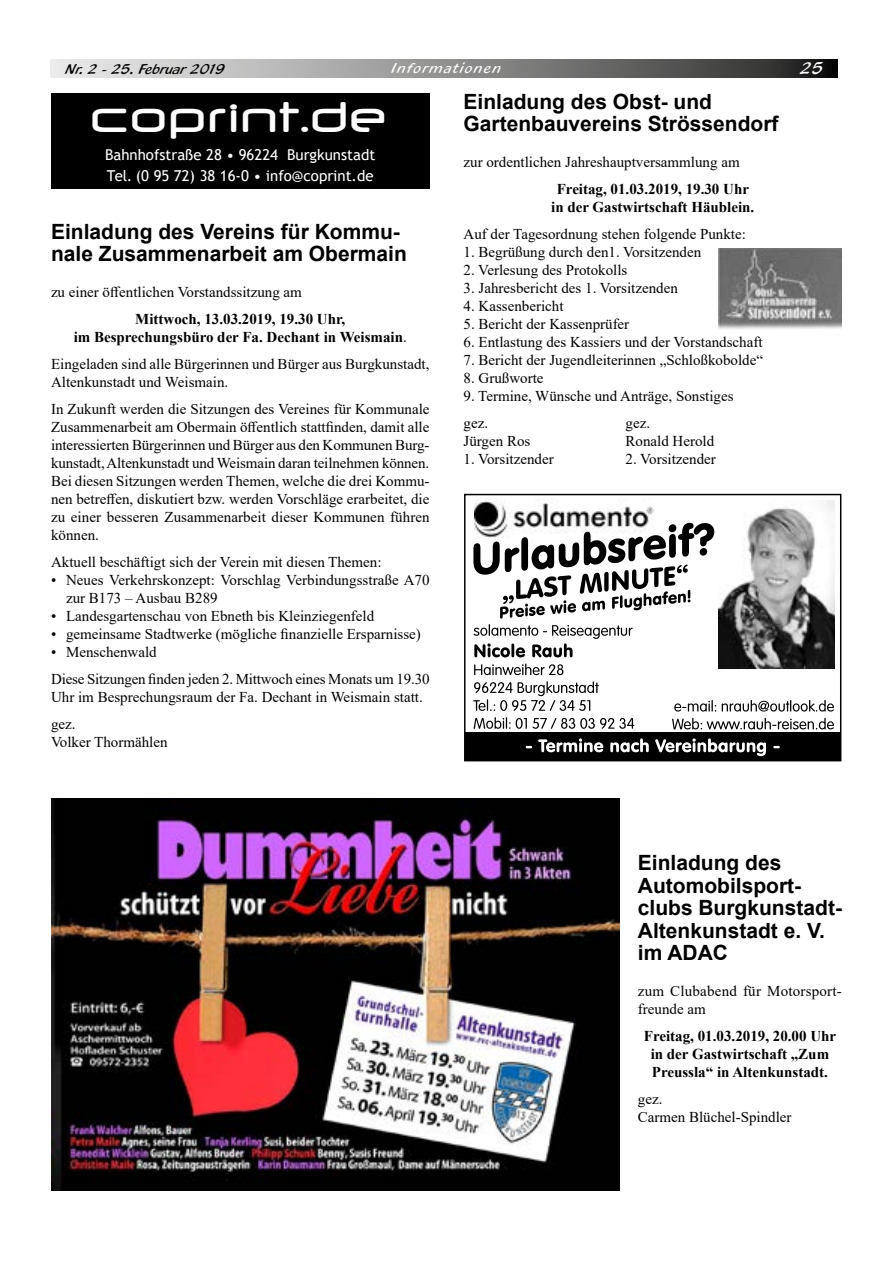
<style>
.page{position:relative;width:893px;height:1263px;background:#fff}
.page>*{position:absolute;margin:0;border:0;box-sizing:border-box;transform-origin:0 0}
.Burgkunstadt_text{font:500 48px "Neuropol";color:#fff}
.Überschr__klein{font:700 21px/22.5px "Arial";color:#000}
.t1{font:18px "Blacklight D";color:#fff}
.Burgkunstadt_text-2{font:15px/18px "Times New Roman";color:#000}
.Burgkunstadt_text-3{font:700 15px/18px "Times New Roman";color:#000}
.Burgkunstadt_text-4{font:15px "Trebuchet MS";color:#fff}
.t2{font:15px "Blacklight D";color:#000}
.t3{font:15px "Blacklight D";letter-spacing:.095em;color:#fff}
.s1{font-weight:400}
</style>
<div class="page">
<svg style="left:50px;top:60px;width:788px;height:18px;background:#8c8c8c"></svg>
<img style="left:719px;top:249px;width:123px;height:80px">
<img style="left:51px;top:798px;width:568px;height:393px">
<div style="left:465px;top:732px;width:376px;height:29px;background:#000"></div>
<img style="left:474px;top:498px;width:180px;height:25px">
<svg style="left:474px;top:717px;width:160px;height:12px"></svg>
<svg style="left:473px;top:681px;width:126px;height:30px"></svg>
<svg style="left:474px;top:663px;width:89px;height:12px"></svg>
<svg style="left:473px;top:523px;width:241px;height:134px"></svg>
<svg style="left:672px;top:718px;width:162px;height:11px"></svg>
<svg style="left:674px;top:700px;width:160px;height:12px"></svg>
<svg style="left:526px;top:738px;width:254px;height:18px"></svg>
<div style="left:464px;top:494px;width:377px;height:267px;border:1px solid #000"></div>
<img style="left:718px;top:501px;width:116px;height:167px">
<div style="left:51px;top:94px;width:378px;height:95px;background:#000"></div>
<p class="t2" style="left:66px;top:60px;width:161px">Nr. 2 - 25. Februar 2019</p>
<p class="t1" style="left:800px;top:57px;width:25px">25</p>
<p class="t3" style="left:392px;top:59px;width:111px">Informationen</p>
<p class="Burgkunstadt_text" style="left:90px;top:97px;width:299px">coprint.de</p>
<p class="Burgkunstadt_text-4" style="left:105px;top:145px;width:272px">Bahnhofstraße 28 • 96224 Burgkunstadt</p>
<p class="Burgkunstadt_text-4" style="left:107px;top:166px;width:268px">Tel. (0 95 72) 38 16-0 • info@coprint.de</p>
<p class="Überschr__klein" style="left:51px;top:220px;width:357px">Einladung des Vereins für Kommu&shy;nale Zusammenarbeit am Obermain</p>
<p class="Burgkunstadt_text-2" style="left:51px;top:283px;width:252px">zu einer öffentlichen Vorstandssitzung am</p>
<p class="Burgkunstadt_text-3" style="left:135px;top:310px;width:211px">Mittwoch, 13.03.2019, 19.30 Uhr,</p>
<p class="Burgkunstadt_text-3" style="left:74px;top:328px;width:335px">im Besprechungsbüro der Fa. Dechant in Weismain<span class="s1">.</span></p>
<p class="Burgkunstadt_text-2" style="left:51px;top:355px;width:380px">Eingeladen sind alle Bürgerinnen und Bürger aus Burgkunstadt,<br>Altenkunstadt und Weismain.</p>
<p class="Burgkunstadt_text-2" style="left:51px;top:400px;width:380px;text-align:justify">In Zukunft werden die Sitzungen des Vereines für Kommunale Zusammenarbeit am Obermain öffentlich stattfinden, damit alle interessierten Bürgerinnen und Bürger aus den Kommunen Burg&shy;kunstadt, Altenkunstadt und Weismain daran teilnehmen können.</p>
<p class="Burgkunstadt_text-2" style="left:51px;top:472px;width:380px;text-align:justify">Bei diesen Sitzungen werden Themen, welche die drei Kommu&shy;nen betreffen, diskutiert bzw. werden Vorschläge erarbeitet, die zu einer besseren Zusammenarbeit dieser Kommunen führen können.</p>
<p class="Burgkunstadt_text-2" style="left:51px;top:553px;width:332px">Aktuell beschäftigt sich der Verein mit diesen Themen:</p>
<p class="Burgkunstadt_text-2" style="left:66px;top:571px;width:365px;text-indent:-15px">• Neues Verkehrskonzept: Vorschlag Verbindungsstraße A70 zur B173 – Ausbau B289</p>
<p class="Burgkunstadt_text-2" style="left:51px;top:607px;width:325px">• Landesgartenschau von Ebneth bis Kleinziegenfeld</p>
<p class="Burgkunstadt_text-2" style="left:51px;top:625px;width:371px">• gemeinsame Stadtwerke (mögliche finanzielle Ersparnisse)</p>
<p class="Burgkunstadt_text-2" style="left:51px;top:643px;width:107px">• Menschenwald</p>
<p class="Burgkunstadt_text-2" style="left:51px;top:670px;width:380px">Diese Sitzungen finden jeden 2. Mittwoch eines Monats um 19.30<br>Uhr im Besprechungsraum der Fa. Dechant in Weismain statt.</p>
<p class="Burgkunstadt_text-2" style="left:51px;top:715px;width:26px">gez.</p>
<p class="Burgkunstadt_text-2" style="left:51px;top:733px;width:118px">Volker Thormählen</p>
<p class="Überschr__klein" style="left:463px;top:90px;width:250px">Einladung des Obst- und</p>
<p class="Überschr__klein" style="left:463px;top:113px;width:317px">Gartenbauvereins Strössendorf</p>
<p class="Burgkunstadt_text-2" style="left:463px;top:153px;width:278px">zur ordentlichen Jahreshauptversammlung am</p>
<p class="Burgkunstadt_text-3" style="left:557px;top:180px;width:194px">Freitag, 01.03.2019, 19.30 Uhr</p>
<p class="Burgkunstadt_text-3" style="left:551px;top:198px;width:205px">in der Gastwirtschaft Häublein.</p>
<p class="Burgkunstadt_text-2" style="left:463px;top:225px;width:284px">Auf der Tagesordnung stehen folgende Punkte:</p>
<p class="Burgkunstadt_text-2" style="left:463px;top:243px;width:239px">1. Begrüßung durch den1. Vorsitzenden</p>
<p class="Burgkunstadt_text-2" style="left:463px;top:261px;width:165px">2. Verlesung des Protokolls</p>
<p class="Burgkunstadt_text-2" style="left:463px;top:279px;width:216px">3. Jahresbericht des 1. Vorsitzenden</p>
<p class="Burgkunstadt_text-2" style="left:463px;top:297px;width:101px">4. Kassenbericht</p>
<p class="Burgkunstadt_text-2" style="left:463px;top:315px;width:167px">5. Bericht der Kassenprüfer</p>
<p class="Burgkunstadt_text-2" style="left:463px;top:333px;width:300px">6. Entlastung des Kassiers und der Vorstandschaft</p>
<p class="Burgkunstadt_text-2" style="left:463px;top:351px;width:301px">7. Bericht der Jugendleiterinnen „Schloßkobolde“</p>
<p class="Burgkunstadt_text-2" style="left:463px;top:369px;width:81px">8. Grußworte</p>
<p class="Burgkunstadt_text-2" style="left:463px;top:387px;width:272px">9. Termine, Wünsche und Anträge, Sonstiges</p>
<p class="Burgkunstadt_text-2" style="left:463px;top:414px;width:26px">gez.</p>
<p class="Burgkunstadt_text-2" style="left:625px;top:414px;width:26px">gez.</p>
<p class="Burgkunstadt_text-2" style="left:463px;top:432px;width:68px">Jürgen Ros</p>
<p class="Burgkunstadt_text-2" style="left:625px;top:432px;width:90px">Ronald Herold</p>
<p class="Burgkunstadt_text-2" style="left:463px;top:450px;width:92px">1. Vorsitzender</p>
<p class="Burgkunstadt_text-2" style="left:625px;top:450px;width:92px">2. Vorsitzender</p>
<p class="Überschr__klein" style="left:638px;top:852px;width:145px">Einladung des</p>
<p class="Überschr__klein" style="left:638px;top:874px;width:206px">Automobilsport&shy;clubs Burgkunstadt-<br>Altenkunstadt e. V.</p>
<p class="Überschr__klein" style="left:638px;top:942px;width:92px">im ADAC</p>
<p class="Burgkunstadt_text-2" style="left:638px;top:981px;width:206px">zum Clubabend für Motorsport&shy;freunde am</p>
<p class="Burgkunstadt_text-3" style="left:644px;top:1026px;width:194px">Freitag, 01.03.2019, 20.00 Uhr</p>
<p class="Burgkunstadt_text-3" style="left:651px;top:1044px;width:180px">in der Gastwirtschaft „Zum<br>Preussla“ in Altenkunstadt.</p>
<p class="Burgkunstadt_text-2" style="left:638px;top:1089px;width:26px">gez.</p>
<p class="Burgkunstadt_text-2" style="left:638px;top:1107px;width:155px">Carmen Blüchel-Spindler</p>
</div>
